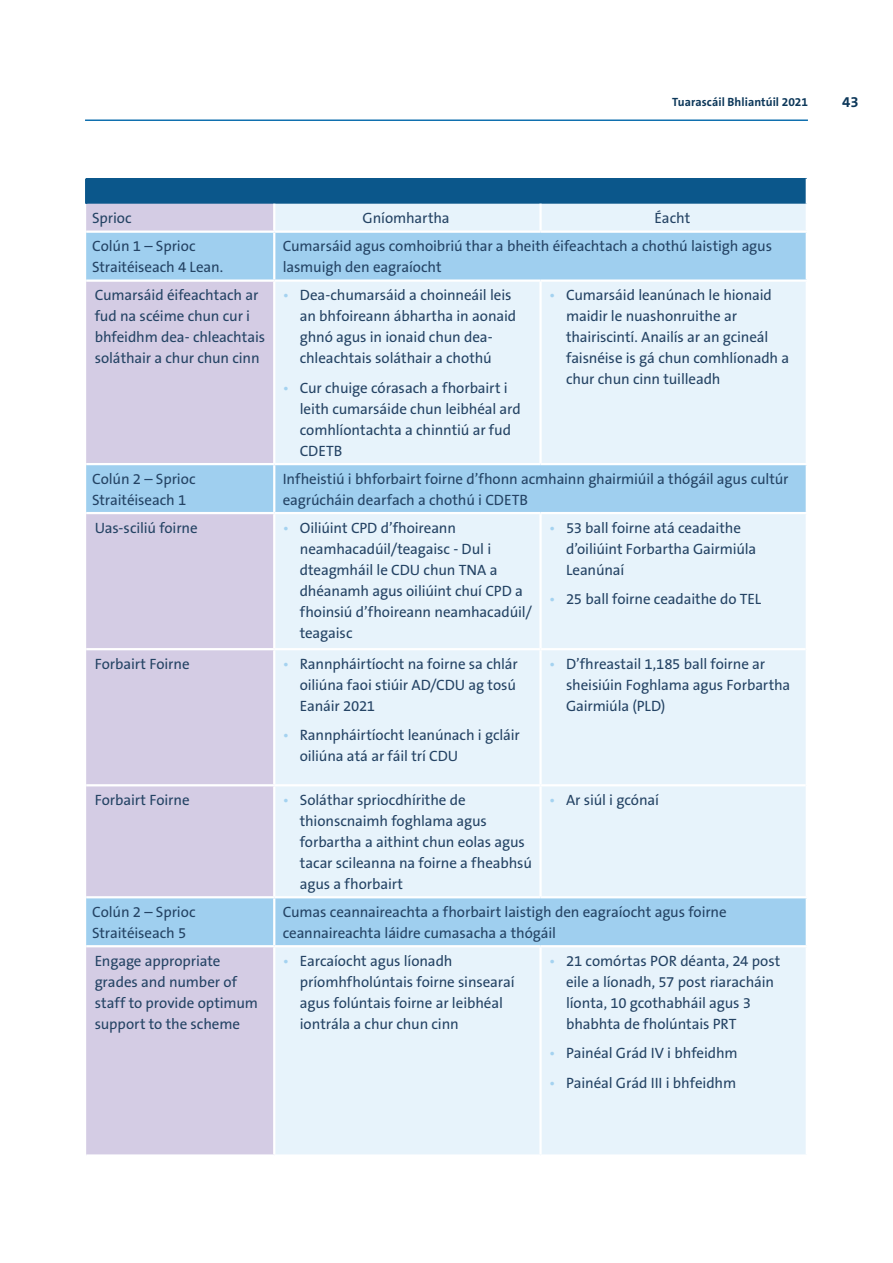
<style>
.page{position:relative;width:893px;height:1263px;background:#fff}
.page>*{position:absolute;margin:0;border:0;box-sizing:border-box;transform-origin:0 0}
.Table_Text{font:15px/21px "The Sans B5 Plain";letter-spacing:-.01em;color:#244364}
.Body_Text{font:15px/21px "The Sans B5 Plain";letter-spacing:-.005em;color:#244364}
.t1{font:700 15px "The Sans B7";color:#0c3759}
.t2{font:700 12px "The Sans B7";letter-spacing:.005em;color:#0c3759}
.s1{color:#a4d2f0}
</style>
<div class="page">
<div style="left:86px;top:179px;width:721px;height:25px;background:#0b578b"></div>
<div style="left:86px;top:204px;width:187px;height:950px;background:#d4cce4"></div>
<div style="left:275px;top:204px;width:531px;height:950px;background:#e7f3fb"></div>
<svg style="left:86px;top:233px;width:720px;height:712px;background:#d4e3f3"></svg>
<hr style="left:806px;top:179px;width:2px;height:25px;background:#fff">
<hr style="left:85px;top:179px;width:2px;height:25px;background:#0b578b">
<hr style="left:273px;top:282px;width:2px;height:181px;background:#fff">
<hr style="left:539px;top:204px;width:3px;height:27px;background:#fff">
<hr style="left:539px;top:282px;width:3px;height:181px;background:#fff">
<hr style="left:273px;top:514px;width:2px;height:134px;background:#fff">
<hr style="left:273px;top:650px;width:2px;height:134px;background:#fff">
<hr style="left:273px;top:786px;width:2px;height:110px;background:#fff">
<hr style="left:539px;top:514px;width:3px;height:134px;background:#fff">
<hr style="left:539px;top:650px;width:3px;height:134px;background:#fff">
<hr style="left:539px;top:786px;width:3px;height:110px;background:#fff">
<hr style="left:539px;top:947px;width:3px;height:207px;background:#fff">
<hr style="left:86px;top:231px;width:188px;height:2px;background:#fff">
<hr style="left:86px;top:896px;width:188px;height:2px;background:#fff">
<hr style="left:274px;top:231px;width:267px;height:2px;background:#fff">
<hr style="left:541px;top:231px;width:267px;height:2px;background:#fff">
<hr style="left:274px;top:896px;width:267px;height:2px;background:#fff">
<hr style="left:541px;top:896px;width:267px;height:2px;background:#fff">
<hr style="left:273px;top:233px;width:2px;height:46px;background:#fff">
<hr style="left:273px;top:465px;width:2px;height:47px;background:#fff">
<hr style="left:273px;top:898px;width:2px;height:47px;background:#fff">
<hr style="left:86px;top:279px;width:188px;height:3px;background:#fff">
<hr style="left:86px;top:463px;width:188px;height:2px;background:#fff">
<hr style="left:86px;top:512px;width:188px;height:2px;background:#fff">
<hr style="left:86px;top:648px;width:188px;height:2px;background:#fff">
<hr style="left:86px;top:784px;width:188px;height:2px;background:#fff">
<hr style="left:86px;top:945px;width:188px;height:2px;background:#fff">
<hr style="left:274px;top:279px;width:267px;height:3px;background:#fff">
<hr style="left:541px;top:279px;width:267px;height:3px;background:#fff">
<hr style="left:274px;top:463px;width:267px;height:2px;background:#fff">
<hr style="left:541px;top:463px;width:267px;height:2px;background:#fff">
<hr style="left:274px;top:512px;width:267px;height:2px;background:#fff">
<hr style="left:541px;top:512px;width:267px;height:2px;background:#fff">
<hr style="left:274px;top:648px;width:267px;height:2px;background:#fff">
<hr style="left:541px;top:648px;width:265px;height:2px;background:#fff">
<hr style="left:274px;top:784px;width:267px;height:2px;background:#fff">
<hr style="left:541px;top:784px;width:265px;height:2px;background:#fff">
<hr style="left:274px;top:945px;width:267px;height:2px;background:#fff">
<hr style="left:541px;top:945px;width:267px;height:2px;background:#fff">
<hr style="left:85px;top:119px;width:723px;height:2px;background:#1070af">
<p class="t2" style="left:672px;top:96px;width:137px">Tuarascáil Bhliantúil 2021</p>
<p class="t1" style="left:842px;top:94px;width:18px">43</p>
<p class="Table_Text" style="left:92px;top:208px;width:41px">Sprioc</p>
<p class="Table_Text" style="left:363px;top:208px;width:89px">Gníomhartha</p>
<p class="Table_Text" style="left:655px;top:208px;width:37px">Éacht</p>
<p class="Table_Text" style="left:92px;top:236px;width:133px">Colún 1 – Sprioc<br>Straitéiseach 4 Lean.</p>
<p class="Table_Text" style="left:283px;top:236px;width:491px">Cumarsáid agus comhoibriú thar a bheith éifeachtach a chothú laistigh agus lasmuigh den eagraíocht</p>
<p class="Body_Text" style="left:95px;top:285px;width:172px">Cumarsáid éifeachtach ar fud na scéime chun cur i bhfeidhm dea- chleachtais soláthair a chur chun cinn</p>
<p class="Table_Text" style="left:300px;top:285px;width:218px;text-indent:-17px"><span class="s1">•</span> Dea-chumarsáid a choinneáil leis an bhfoireann ábhartha in aonaid ghnó agus in ionaid chun dea&shy;chleachtais soláthair a chothú</p>
<p class="Table_Text" style="left:300px;top:378px;width:222px;text-indent:-17px"><span class="s1">•</span> Cur chuige córasach a fhorbairt i leith cumarsáide chun leibhéal ard comhlíontachta a chinntiú ar fud<br>CDETB</p>
<p class="Table_Text" style="left:566px;top:285px;width:225px;text-indent:-17px"><span class="s1">•</span> Cumarsáid leanúnach le hionaid maidir le nuashonruithe ar thairiscintí. Anailís ar an gcineál faisnéise is gá chun comhlíonadh a chur chun cinn tuilleadh</p>
<p class="Table_Text" style="left:92px;top:468px;width:105px">Colún 2 – Sprioc<br>Straitéiseach 1</p>
<p class="Table_Text" style="left:283px;top:468px;width:507px">Infheistiú i bhforbairt foirne d’fhonn acmhainn ghairmiúil a thógáil agus cultúr eagrúcháin dearfach a chothú i CDETB</p>
<p class="Body_Text" style="left:95px;top:517px;width:105px">Uas-sciliú foirne</p>
<p class="Table_Text" style="left:300px;top:517px;width:234px;text-indent:-17px"><span class="s1">•</span> Oiliúint CPD d’fhoireann neamhacadúil/teagaisc - Dul i dteagmháil le CDU chun TNA a dhéanamh agus oiliúint chuí CPD a fhoinsiú d’fhoireann neamhacadúil/ teagaisc</p>
<p class="Table_Text" style="left:566px;top:517px;width:192px;text-indent:-17px"><span class="s1">•</span> 53 ball foirne atá ceadaithe d’oiliúint Forbartha Gairmiúla<br>Leanúnaí</p>
<p class="Table_Text" style="left:549px;top:589px;width:214px"><span class="s1">•</span> 25 ball foirne ceadaithe do TEL</p>
<p class="Body_Text" style="left:95px;top:654px;width:97px">Forbairt Foirne</p>
<p class="Table_Text" style="left:300px;top:654px;width:220px;text-indent:-17px"><span class="s1">•</span> Rannpháirtíocht na foirne sa chlár oiliúna faoi stiúir AD/CDU ag tosú<br>Eanáir 2021</p>
<p class="Table_Text" style="left:300px;top:725px;width:221px;text-indent:-17px"><span class="s1">•</span> Rannpháirtíocht leanúnach i gcláir oiliúna atá ar fáil trí CDU</p>
<p class="Table_Text" style="left:566px;top:654px;width:226px;text-indent:-17px"><span class="s1">•</span> D’fhreastail 1,185 ball foirne ar sheisiúin Foghlama agus Forbartha<br>Gairmiúla (PLD)</p>
<p class="Body_Text" style="left:95px;top:790px;width:97px">Forbairt Foirne</p>
<p class="Table_Text" style="left:300px;top:790px;width:234px;text-indent:-17px"><span class="s1">•</span> Soláthar spriocdhírithe de thionscnaimh foghlama agus forbartha a aithint chun eolas agus tacar scileanna na foirne a fheabhsú agus a fhorbairt</p>
<p class="Table_Text" style="left:549px;top:790px;width:111px"><span class="s1">•</span> Ar siúl i gcónaí</p>
<p class="Table_Text" style="left:92px;top:902px;width:105px">Colún 2 – Sprioc<br>Straitéiseach 5</p>
<p class="Table_Text" style="left:283px;top:902px;width:446px">Cumas ceannaireachta a fhorbairt laistigh den eagraíocht agus foirne ceannaireachta láidre cumasacha a thógáil</p>
<p class="Body_Text" style="left:95px;top:951px;width:165px">Engage appropriate grades and number of staff to provide optimum support to the scheme</p>
<p class="Table_Text" style="left:300px;top:951px;width:216px;text-indent:-17px"><span class="s1">•</span> Earcaíocht agus líonadh príomhfholúntais foirne sinsearaí agus folúntais foirne ar leibhéal iontrála a chur chun cinn</p>
<p class="Table_Text" style="left:566px;top:951px;width:216px;text-indent:-17px"><span class="s1">•</span> 21 comórtas POR déanta, 24 post eile a líonadh, 57 post riaracháin líonta, 10 gcothabháil agus 3 bhabhta de fholúntais PRT</p>
<p class="Table_Text" style="left:549px;top:1043px;width:190px"><span class="s1">•</span> Painéal Grád IV i bhfeidhm</p>
<p class="Table_Text" style="left:549px;top:1073px;width:189px"><span class="s1">•</span> Painéal Grád III i bhfeidhm</p>
</div>
